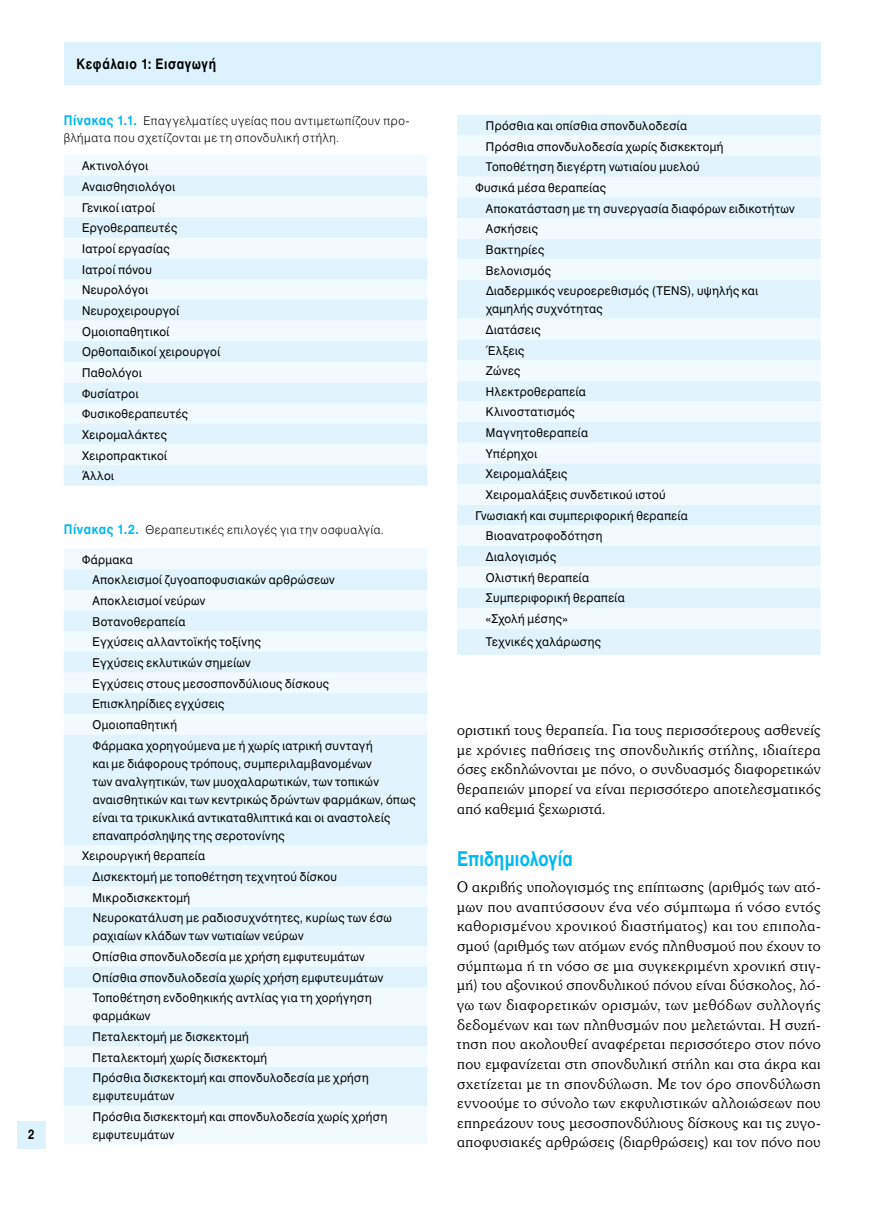
<style>
.page{position:relative;width:893px;height:1212px;background:#fff}
.page>*{position:absolute;margin:0;border:0;box-sizing:border-box;transform-origin:0 0}
.t1{font:20.25px "UB Helvetica Bold";letter-spacing:.01em;color:#00b9f1;scale:.82 1}
.t2{font:300 15.9px/19.6px "UB Souvenir";letter-spacing:.025em;color:#000;text-align:justify}
.t3{font:300 15.9px/19.6px "UB Souvenir";letter-spacing:.025em;color:#000;text-align:justify;scale:.96 1}
.t4{font:14.25px "UB Helvetica Bold";letter-spacing:.055em;color:#000;scale:.85 1}
.t5{font:13.5px "UB Helvetica Bold";color:#000;scale:.81 1}
.t6{font:12px/20.7px "UB Helvetica";letter-spacing:.035em;color:#000;scale:.95 1}
.t7{font:300 11.85px/16.5px "UB Helvetica";letter-spacing:.055em;color:#000}
.s1{font-family:"UB Helvetica Bold";font-weight:400;font-size:13.2px;color:#00b9f1}
</style>
<div class="page">
<div style="left:17px;top:1121px;width:28px;height:27px;background:#dcf2fd"></div>
<div style="left:64px;top:43px;width:757px;height:42px;background:#dcf2fd"></div>
<div style="left:64px;top:155px;width:363px;height:21px;background:#f1fafe"></div>
<svg style="left:64px;top:176px;width:363px;height:310px;fill:#e1f4fd"></svg>
<div style="left:64px;top:549px;width:363px;height:595px;background:#f1fafe"></div>
<svg style="left:64px;top:569px;width:363px;height:537px;fill:#e1f4fd"></svg>
<div style="left:457px;top:115px;width:364px;height:540px;background:#e1f4fd"></div>
<svg style="left:457px;top:135px;width:364px;height:494px;fill:#f1fafe"></svg>
<p class="t5" style="left:28px;top:1126px;width:9px">2</p>
<p class="t4" style="left:77px;top:55px;width:166px">Κεφάλαιο 1: Εισαγωγή</p>
<p class="t7" style="left:64px;top:113px;width:347px"><span class="s1">Πίνακας 1.1.</span> Επαγγελματίες υγείας που αντιμετωπίζουν προ&shy;βλήματα που σχετίζονται με τη σπονδυλική στήλη.</p>
<p class="t6" style="left:82px;top:156px;width:147px">Ακτινολόγοι<br>Αναισθησιολόγοι<br>Γενικοί ιατροί<br>Εργοθεραπευτές<br>Ιατροί εργασίας<br>Ιατροί πόνου<br>Νευρολόγοι<br>Νευροχειρουργοί<br>Ομοιοπαθητικοί<br>Ορθοπαιδικοί χειρουργοί<br>Παθολόγοι<br>Φυσίατροι<br>Φυσικοθεραπευτές<br>Χειρομαλάκτες<br>Χειροπρακτικοί<br>Άλλοι</p>
<p class="t7" style="left:64px;top:521px;width:322px"><span class="s1">Πίνακας 1.2.</span> Θεραπευτικές επιλογές για την οσφυαλγία.</p>
<p class="t6" style="left:93px;top:549px;width:296px;text-indent:-11px">Φάρμακα<br>Αποκλεισμοί ζυγοαποφυσιακών αρθρώσεων<br>Αποκλεισμοί νεύρων<br>Βοτανοθεραπεία<br>Εγχύσεις αλλαντοϊκής τοξίνης<br>Εγχύσεις εκλυτικών σημείων<br>Εγχύσεις στους μεσοσπονδύλιους δίσκους<br>Επισκληρίδιες εγχύσεις<br>Ομοιοπαθητική<br>Φάρμακα χορηγούμενα με ή χωρίς ιατρική συνταγή</p>
<p class="t6" style="left:93px;top:754px;width:341px;line-height:18px">και με διάφορους τρόπους, συμπεριλαμβανομένων<br>των αναλγητικών, των μυοχαλαρωτικών, των τοπικών αναισθητικών και των κεντρικώς δρώντων φαρμάκων, όπως είναι τα τρικυκλικά αντικαταθλιπτικά και οι αναστολείς επαναπρόσληψης της σεροτονίνης</p>
<p class="t6" style="left:93px;top:845px;width:317px;text-indent:-11px">Χειρουργική θεραπεία<br>Δισκεκτομή με τοποθέτηση τεχνητού δίσκου Μικροδισκεκτομή<br>Νευροκατάλυση με ραδιοσυχνότητες, κυρίως των έσω</p>
<p class="t6" style="left:93px;top:925px;width:307px">ραχιαίων κλάδων των νωτιαίων νεύρων<br>Οπίσθια σπονδυλοδεσία με χρήση εμφυτευμάτων Οπίσθια σπονδυλοδεσία χωρίς χρήση εμφυτευμάτων Τοποθέτηση ενδοθηκικής αντλίας για τη χορήγηση</p>
<p class="t6" style="left:93px;top:1005px;width:292px">φαρμάκων<br>Πεταλεκτομή με δισκεκτομή<br>Πεταλεκτομή χωρίς δισκεκτομή<br>Πρόσθια δισκεκτομή και σπονδυλοδεσία με χρήση</p>
<p class="t6" style="left:93px;top:1085px;width:312px">εμφυτευμάτων<br>Πρόσθια δισκεκτομή και σπονδυλοδεσία χωρίς χρήση</p>
<p class="t6" style="left:93px;top:1124px;width:87px">εμφυτευμάτων</p>
<p class="t6" style="left:486px;top:115px;width:213px">Πρόσθια και οπίσθια σπονδυλοδεσία</p>
<p class="t6" style="left:486px;top:136px;width:252px">Πρόσθια σπονδυλοδεσία χωρίς δισκεκτομή</p>
<p class="t6" style="left:486px;top:157px;width:227px">Τοποθέτηση διεγέρτη νωτιαίου μυελού</p>
<p class="t6" style="left:475px;top:177px;width:139px">Φυσικά μέσα θεραπείας</p>
<p class="t6" style="left:486px;top:198px;width:327px">Αποκατάσταση με τη συνεργασία διαφόρων ειδικοτήτων</p>
<p class="t6" style="left:486px;top:218px;width:56px">Ασκήσεις</p>
<p class="t6" style="left:486px;top:239px;width:63px">Βακτηρίες</p>
<p class="t6" style="left:486px;top:260px;width:70px">Βελονισμός</p>
<p class="t6" style="left:486px;top:280px;width:288px">Διαδερμικός νευροερεθισμός (TENS), υψηλής και</p>
<p class="t6" style="left:486px;top:298px;width:124px">χαμηλής συχνότητας</p>
<p class="t6" style="left:486px;top:319px;width:59px">Διατάσεις</p>
<p class="t6" style="left:486px;top:340px;width:42px">Έλξεις</p>
<p class="t6" style="left:486px;top:360px;width:38px">Ζώνες</p>
<p class="t6" style="left:486px;top:381px;width:107px">Ηλεκτροθεραπεία</p>
<p class="t6" style="left:486px;top:402px;width:95px">Κλινοστατισμός</p>
<p class="t6" style="left:486px;top:422px;width:109px">Μαγνητοθεραπεία</p>
<p class="t6" style="left:486px;top:443px;width:55px">Υπέρηχοι</p>
<p class="t6" style="left:486px;top:464px;width:87px">Χειρομαλάξεις</p>
<p class="t6" style="left:486px;top:484px;width:191px">Χειρομαλάξεις συνδετικού ιστού</p>
<p class="t6" style="left:475px;top:505px;width:225px">Γνωσιακή και συμπεριφορική θεραπεία</p>
<p class="t6" style="left:486px;top:526px;width:124px">Βιοανατροφοδότηση</p>
<p class="t6" style="left:486px;top:546px;width:76px">Διαλογισμός</p>
<p class="t6" style="left:486px;top:567px;width:110px">Ολιστική θεραπεία</p>
<p class="t6" style="left:486px;top:588px;width:148px">Συμπεριφορική θεραπεία</p>
<p class="t6" style="left:486px;top:608px;width:87px">«Σχολή μέσης»</p>
<p class="t6" style="left:486px;top:632px;width:122px">Τεχνικές χαλάρωσης</p>
<p class="t3" style="left:457px;top:720px;width:380px">οριστική τους θεραπεία. Για τους περισσότερους ασθενείς με χρόνιες παθήσεις της σπονδυλικής στήλης, ιδιαίτερα όσες εκδηλώνονται με πόνο, ο συνδυασμός διαφορετικών θεραπειών μπορεί να είναι περισσότερο αποτελεσματικός από καθεμιά ξεχωριστά.</p>
<h1 class="t1" style="left:457px;top:847px;width:143px">Επιδημιολογία</h1>
<p class="t2" style="left:457px;top:877px;width:365px">Ο ακριβής υπολογισμός της επίπτωσης (αριθμός των ατό&shy;μων που αναπτύσσουν ένα νέο σύμπτωμα ή νόσο εντός καθορισμένου χρονικού διαστήματος) και του επιπολα&shy;σμού (αριθμός των ατόμων ενός πληθυσμού που έχουν το σύμπτωμα ή τη νόσο σε μια συγκεκριμένη χρονική στιγ&shy;μή) του αξονικού σπονδυλικού πόνου είναι δύσκολος, λό&shy;γω των διαφορετικών ορισμών, των μεθόδων συλλογής δεδομένων και των πληθυσμών που μελετώνται. Η συζή&shy;τηση που ακολουθεί αναφέρεται περισσότερο στον πόνο που εμφανίζεται στη σπονδυλική στήλη και στα άκρα και σχετίζεται με τη σπονδύλωση. Με τον όρο σπονδύλωση εννοούμε το σύνολο των εκφυλιστικών αλλοιώσεων που επηρεάζουν τους μεσοσπονδύλιους δίσκους και τις ζυγο&shy;αποφυσιακές αρθρώσεις (διαρθρώσεις) και τον πόνο που</p>
</div>
